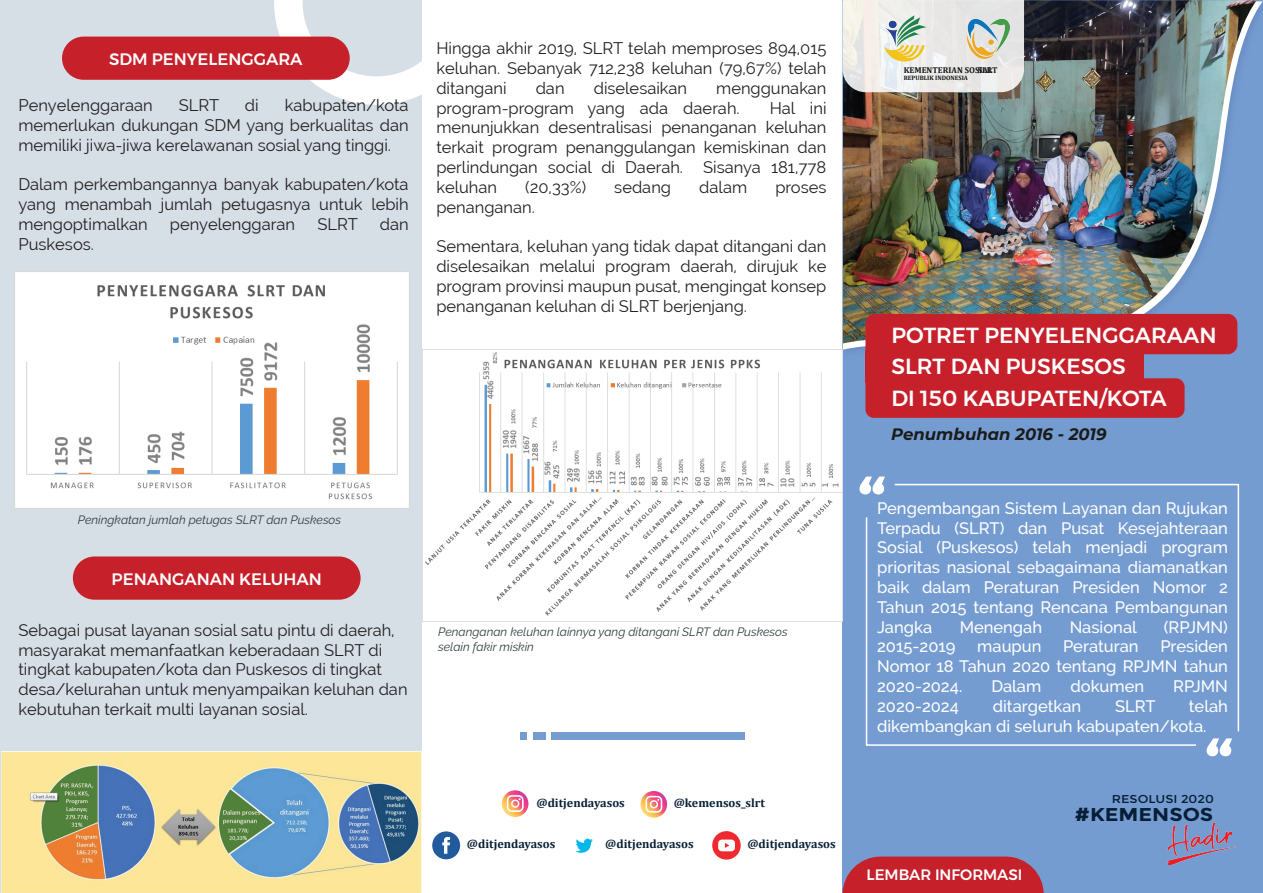
<style>
.page{position:relative;width:1263px;height:893px;background:#fff}
.page>*{position:absolute;margin:0;border:0;box-sizing:border-box;transform-origin:0 0}
.t1{font:700 70.5px "Montserrat";color:#fff}
.t2{font:500 21.75px/31.3px "Montserrat";color:#fff}
.t3{font:700 18.6px "Montserrat";color:#061f36;scale:1.13 1}
.t4{font:16.5px/19.8px "Raleway";color:#231f20;text-align:justify}
.t5{font:500 16.5px/19.8px "Raleway";color:#fff;text-align:justify}
.t6{font:500 16.5px "Montserrat";color:#fff}
.t7{font:italic 700 16.5px "Montserrat";color:#1b1b1a}
.t8{font:500 15px "Montserrat";color:#fff}
.t9{font:700 12.15px "Cambria";color:#092035}
.t10{font:italic 12px/14.4px "Raleway";color:#303e41}
.t11{font:11.4px "Montserrat";color:#061f36;scale:1.13 1}
.t12{font:700 8.55px "Cambria";color:#131615}
.t13{font:700 8.55px "Cambria";color:#1a1a18}
.t14{font:700 6.3px "Cambria";color:#131615}
</style>
<div class="page">
<div style="left:0;top:0;width:422px;height:893px;background:#d6dee6"></div>
<div style="left:842px;top:1px;width:421px;height:892px;background:#759cd1"></div>
<img style="left:843px;top:0;width:414px;height:344px">
<div style="left:865px;top:314px;width:372px;height:40px;background:#c6202b"></div>
<div style="left:865px;top:351px;width:279px;height:32px;background:#c6202b"></div>
<div style="left:865px;top:378px;width:319px;height:40px;background:#c6202b"></div>
<svg style="left:842px;top:857px;width:202px;height:36px;background:#bf2a39"></svg>
<img style="left:1167px;top:822px;width:70px;height:42px">
<svg style="left:865px;top:517px;width:331px;height:229px"></svg>
<svg style="left:893px;top:483px;width:347px;height:250px"></svg>
<svg style="left:842px;top:0;width:182px;height:92px;background:#e0e1da"></svg>
<div style="left:551px;top:732px;width:194px;height:8px;background:#759cd1"></div>
<div style="left:533px;top:732px;width:13px;height:8px;background:#759cd1"></div>
<div style="left:520px;top:732px;width:7px;height:8px;background:#759cd1"></div>
<img style="left:14px;top:271px;width:395px;height:237px">
<svg style="left:274px;top:0;width:148px;height:105px"></svg>
<div style="left:62px;top:37px;width:288px;height:43px;background:#c6202b;border-radius:22px"></div>
<div style="left:73px;top:556px;width:288px;height:44px;background:#c6202b;border-radius:22px"></div>
<img style="left:1px;top:752px;width:421px;height:141px">
<svg style="left:502px;top:790px;width:26px;height:27px"></svg>
<svg style="left:640px;top:791px;width:27px;height:27px"></svg>
<div style="left:432px;top:831px;width:28px;height:28px;background:#215b9e;border-radius:50%"></div>
<svg style="left:442px;top:837px;width:8px;height:17px"></svg>
<svg style="left:576px;top:839px;width:17px;height:14px"></svg>
<div style="left:712px;top:831px;width:29px;height:29px;background:#ee2a2f;border-radius:50%"></div>
<svg style="left:718px;top:839px;width:17px;height:12px"></svg>
<img style="left:422px;top:350px;width:420px;height:272px">
<p class="t6" style="left:109px;top:46px;width:195px">SDM PENYELENGGARA</p>
<p class="t4" style="left:18px;top:95px;width:392px;text-indent:266px">kabupaten/kota memerlukan dukungan SDM yang berkualitas dan memiliki jiwa-jiwa kerelawanan sosial yang tinggi.</p>
<p class="t4" style="left:18px;top:175px;width:392px">Dalam perkembangannya banyak kabupaten/kota yang menambah jumlah petugasnya untuk lebih mengoptimalkan</p>
<p class="t4" style="left:18px;top:95px;width:136px">Penyelenggaraan</p>
<p class="t4" style="left:179px;top:95px;width:42px">SLRT</p>
<p class="t4" style="left:245px;top:95px;width:15px">di</p>
<p class="t4" style="left:170px;top:214px;width:127px">penyelenggaran</p>
<p class="t4" style="left:317px;top:214px;width:42px">SLRT</p>
<p class="t4" style="left:380px;top:214px;width:30px">dan</p>
<p class="t4" style="left:18px;top:234px;width:77px">Puskesos.</p>
<p class="t10" style="left:78px;top:513px;width:265px">Peningkatan jumlah petugas SLRT dan Puskesos</p>
<p class="t6" style="left:112px;top:566px;width:212px">PENANGANAN KELUHAN</p>
<p class="t4" style="left:18px;top:620px;width:391px;text-align:left">Sebagai pusat layanan sosial satu pintu di daerah, masyarakat memanfaatkan keberadaan SLRT di tingkat kabupaten/kota dan Puskesos di tingkat desa/kelurahan untuk menyampaikan keluhan dan kebutuhan terkait multi layanan sosial.</p>
<p class="t4" style="left:436px;top:38px;width:392px">Hingga akhir 2019, SLRT telah memproses 894,015 keluhan. Sebanyak 712,238 keluhan (79,67%) telah ditangani</p>
<p class="t4" style="left:436px;top:78px;width:392px;text-indent:280px">menggunakan program-program yang ada daerah.</p>
<p class="t4" style="left:536px;top:78px;width:30px">dan</p>
<p class="t4" style="left:594px;top:78px;width:95px">diselesaikan</p>
<p class="t4" style="left:436px;top:98px;width:392px;text-indent:333px">Hal ini menunjukkan desentralisasi penanganan keluhan terkait program penanggulangan kemiskinan dan perlindungan social di Daerah. Sisanya 181,778 keluhan</p>
<p class="t4" style="left:525px;top:177px;width:62px">(20,33%)</p>
<p class="t4" style="left:614px;top:177px;width:58px">sedang</p>
<p class="t4" style="left:699px;top:177px;width:49px">dalam</p>
<p class="t4" style="left:775px;top:177px;width:53px">proses</p>
<p class="t4" style="left:436px;top:197px;width:100px">penanganan.</p>
<p class="t4" style="left:436px;top:236px;width:392px">Sementara, keluhan yang tidak dapat ditangani dan diselesaikan melalui program daerah, dirujuk ke program provinsi maupun pusat, mengingat konsep penanganan keluhan di SLRT berjenjang.</p>
<p class="t10" style="left:438px;top:625px;width:351px">Penanganan keluhan lainnya yang ditangani SLRT dan Puskesos selain fakir miskin</p>
<p class="t9" style="left:536px;top:794px;width:90px">@ditjendayasos</p>
<p class="t9" style="left:467px;top:835px;width:90px">@ditjendayasos</p>
<p class="t9" style="left:605px;top:835px;width:90px">@ditjendayasos</p>
<p class="t9" style="left:747px;top:835px;width:90px">@ditjendayasos</p>
<p class="t9" style="left:674px;top:795px;width:93px">@kemensos_slrt</p>
<p class="t12" style="left:904px;top:64px;width:90px">KEMENTERIAN SOSIAL</p>
<p class="t14" style="left:904px;top:74px;width:66px">REPUBLIK INDONESIA</p>
<p class="t13" style="left:978px;top:64px;width:21px">SLRT</p>
<h2 class="t2" style="left:891px;top:319px;width:327px">POTRET PENYELENGGARAAN<br>SLRT DAN PUSKESOS<br>DI 150 KABUPATEN/KOTA</h2>
<p class="t7" style="left:891px;top:422px;width:217px">Penumbuhan 2016 - 2019</p>
<h1 class="t1" style="left:857px;top:459px;width:31px">“</h1>
<p class="t5" style="left:877px;top:498px;width:352px">Pengembangan Sistem Layanan dan Rujukan Terpadu (SLRT) dan Pusat Kesejahteraan Sosial (Puskesos) telah menjadi program prioritas nasional sebagaimana diamanatkan baik dalam Peraturan Presiden Nomor 2<br>Tahun 2015 tentang Rencana Pembangunan Jangka</p>
<p class="t5" style="left:960px;top:617px;width:84px">Menengah</p>
<p class="t5" style="left:1070px;top:617px;width:69px">Nasional</p>
<p class="t5" style="left:1164px;top:617px;width:66px">(RPJMN)</p>
<p class="t5" style="left:877px;top:637px;width:352px;text-indent:283px">Presiden Nomor 18 Tahun 2020 tentang RPJMN tahun 2020-2024.</p>
<p class="t5" style="left:877px;top:637px;width:80px">2015-2019</p>
<p class="t5" style="left:977px;top:637px;width:66px">maupun</p>
<p class="t5" style="left:1063px;top:637px;width:77px">Peraturan</p>
<p class="t5" style="left:991px;top:676px;width:51px">Dalam</p>
<p class="t5" style="left:1070px;top:676px;width:75px">dokumen</p>
<p class="t5" style="left:1173px;top:676px;width:56px">RPJMN</p>
<p class="t5" style="left:877px;top:696px;width:352px;text-indent:312px">telah dikembangkan di seluruh kabupaten/kota.</p>
<p class="t5" style="left:877px;top:696px;width:83px">2020-2024</p>
<p class="t5" style="left:993px;top:696px;width:90px">ditargetkan</p>
<p class="t5" style="left:1115px;top:696px;width:42px">SLRT</p>
<h1 class="t1" style="left:1204px;top:721px;width:31px">“</h1>
<p class="t11" style="left:1112px;top:792px;width:92px">RESOLUSI 2020</p>
<p class="t8" style="left:866px;top:863px;width:157px">LEMBAR INFORMASI</p>
<p class="t3" style="left:1074px;top:804px;width:124px">#KEMENSOS</p>
</div>
